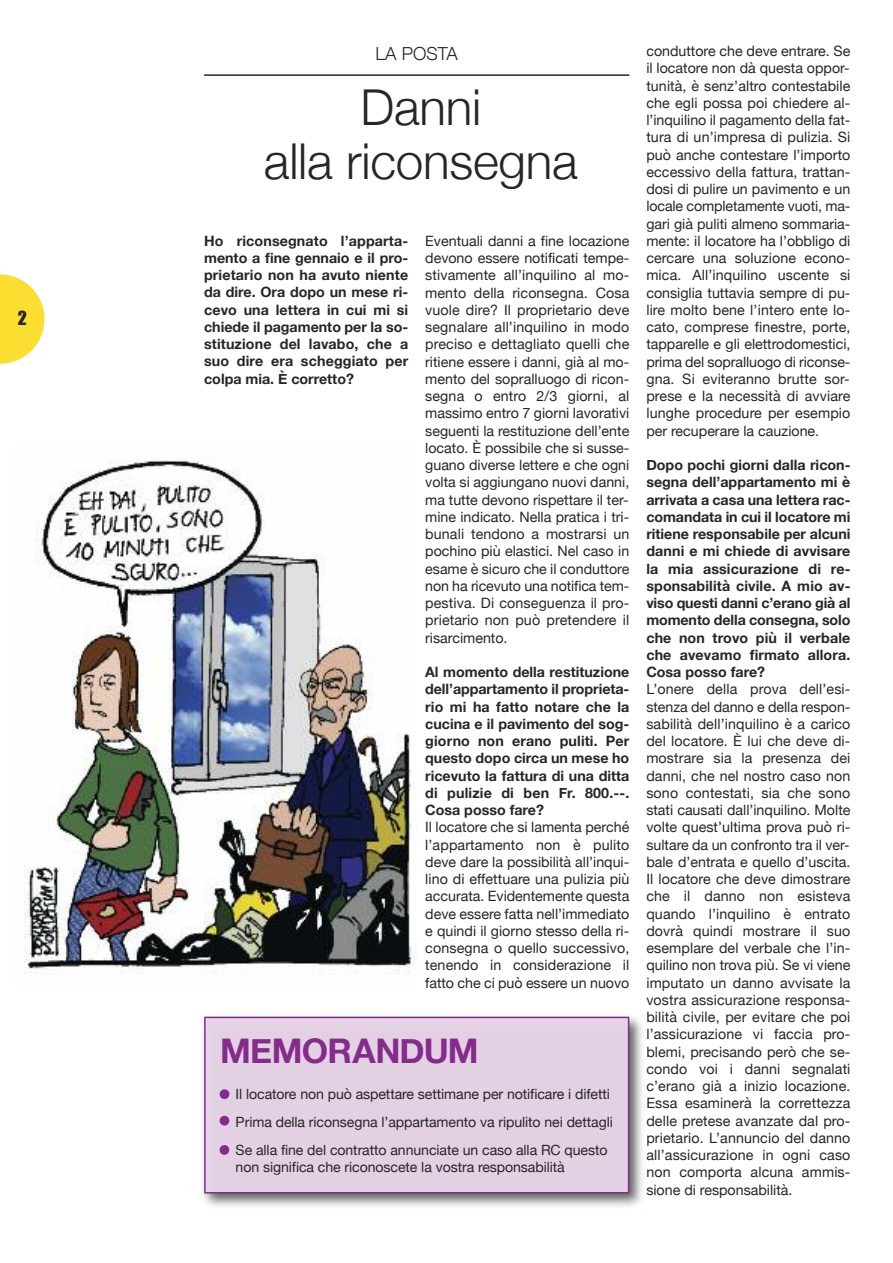
<style>
.page{position:relative;width:893px;height:1263px;background:#fff}
.page>*{position:absolute;margin:0;border:0;box-sizing:border-box;transform-origin:0 0}
.t1{font:300 49.5px/54px "Helvetica Neue";letter-spacing:-.005em;color:#272526;text-align:center}
.t2{font:700 33.9px "Helvetica Neue";letter-spacing:-.025em;color:#852b8b}
.t3{font:300 18px "Helvetica Neue";color:#272526}
.t4{font:18px "Impact";color:#272526}
.t5{font:14.25px/17.2px "Helvetica Neue";letter-spacing:.01em;color:#272526;text-align:justify}
.t6{font:700 14.25px/17.2px "Helvetica Neue";letter-spacing:.01em;color:#272526;text-align:justify}
.t7{font:14.1px/27.8px "Helvetica Neue";letter-spacing:-.005em;color:#272526}
</style>
<div class="page">
<img style="left:24px;top:459px;width:393px;height:515px">
<svg style="left:0;top:275px;width:45px;height:89px"></svg>
<hr style="left:204px;top:74px;width:425px;height:2px;background:#272526">
<img style="left:203px;top:1016px;width:439px;height:191px">
<div style="left:206px;top:1018px;width:422px;height:174px;background:#e7d5e8"></div>
<div style="left:204px;top:1017px;width:425px;height:176px;border:2px solid #852b8b"></div>
<div style="left:220px;top:1089px;width:9px;height:10px;background:#852b8b;border-radius:50%"></div>
<div style="left:220px;top:1116px;width:9px;height:9px;background:#852b8b;border-radius:50%"></div>
<div style="left:220px;top:1145px;width:9px;height:10px;background:#852b8b;border-radius:50%"></div>
<p class="t4" style="left:18px;top:308px;width:11px">2</p>
<p class="t3" style="left:376px;top:43px;width:84px">LA POSTA</p>
<p class="t5" style="left:646px;top:42px;width:206px">conduttore che deve entrare. Se il locatore non dà questa oppor&shy;tunità, è senz’altro contestabile che egli possa poi chiedere al&shy;l’inquilino il pagamento della fat&shy;tura di un’impresa di pulizia. Si può anche contestare l’importo eccessivo della fattura, trattan&shy;dosi di pulire un pavimento e un locale completamente vuoti, ma&shy;gari già puliti almeno sommaria&shy;mente: il locatore ha l’obbligo di cercare una soluzione econo&shy;mica. All’inquilino uscente si consiglia tuttavia sempre di pu&shy;lire molto bene l’intero ente lo&shy;cato, comprese finestre, porte, tapparelle e gli elettrodomestici, prima del sopralluogo di riconse&shy;gna. Si eviteranno brutte sor&shy;prese e la necessità di avviare lunghe procedure per esempio per recuperare la cauzione.</p>
<p class="t6" style="left:646px;top:456px;width:206px">Dopo pochi giorni dalla ricon&shy;segna dell’appartamento mi è arrivata a casa una lettera rac&shy;comandata in cui il locatore mi ritiene responsabile per alcuni danni e mi chiede di avvisare la mia assicurazione di re&shy;sponsabilità civile. A mio av&shy;viso questi danni c’erano già al momento della consegna, solo che non trovo più il verbale che avevamo firmato allora.<br>Cosa posso fare?</p>
<p class="t5" style="left:646px;top:680px;width:206px">L’onere della prova dell’esi&shy;stenza del danno e della respon&shy;sabilità dell’inquilino è a carico del locatore. È lui che deve di&shy;mostrare sia la presenza dei danni, che nel nostro caso non sono contestati, sia che sono stati causati dall’inquilino. Molte volte quest’ultima prova può ri&shy;sultare da un confronto tra il ver&shy;bale d’entrata e quello d’uscita.<br>Il locatore che deve dimostrare che il danno non esisteva quando l’inquilino è entrato dovrà quindi mostrare il suo esemplare del verbale che l’in&shy;quilino non trova più. Se vi viene imputato un danno avvisate la vostra assicurazione responsa&shy;bilità civile, per evitare che poi l’assicurazione vi faccia pro&shy;blemi, precisando però che se&shy;condo voi i danni segnalati c’erano già a inizio locazione.<br>Essa esaminerà la correttezza delle pretese avanzate dal pro&shy;prietario. L’annuncio del danno all’assicurazione in ogni caso non comporta alcuna ammis&shy;sione di responsabilità.</p>
<h1 class="t1" style="left:264px;top:79px;width:315px">Danni<br>alla riconsegna</h1>
<p class="t6" style="left:204px;top:232px;width:206px">Ho riconsegnato l’apparta&shy;mento a fine gennaio e il pro&shy;prietario non ha avuto niente da dire. Ora dopo un mese ri&shy;cevo una lettera in cui mi si chiede il pagamento per la so&shy;stituzione del lavabo, che a suo dire era scheggiato per colpa mia. È corretto?</p>
<p class="t5" style="left:425px;top:232px;width:206px">Eventuali danni a fine locazione devono essere notificati tempe&shy;stivamente all’inquilino al mo&shy;mento della riconsegna. Cosa vuole dire? Il proprietario deve segnalare all’inquilino in modo preciso e dettagliato quelli che ritiene essere i danni, già al mo&shy;mento del sopralluogo di ricon&shy;segna o entro 2/3 giorni, al massimo entro 7 giorni lavorativi seguenti la restituzione dell’ente locato. È possibile che si susse&shy;guano diverse lettere e che ogni volta si aggiungano nuovi danni, ma tutte devono rispettare il ter&shy;mine indicato. Nella pratica i tri&shy;bunali tendono a mostrarsi un pochino più elastici. Nel caso in esame è sicuro che il conduttore non ha ricevuto una notifica tem&shy;pestiva. Di conseguenza il pro&shy;prietario non può pretendere il risarcimento.</p>
<p class="t6" style="left:425px;top:663px;width:206px">Al momento della restituzione dell’appartamento il proprieta&shy;rio mi ha fatto notare che la cucina e il pavimento del sog&shy;giorno non erano puliti. Per questo dopo circa un mese ho ricevuto la fattura di una ditta di pulizie di ben Fr. 800.--.<br>Cosa posso fare?</p>
<p class="t5" style="left:425px;top:818px;width:206px">Il locatore che si lamenta perché l’appartamento non è pulito deve dare la possibilità all’inqui&shy;lino di effettuare una pulizia più accurata. Evidentemente questa deve essere fatta nell’immediato e quindi il giorno stesso della ri&shy;consegna o quello successivo, tenendo in considerazione il fatto che ci può essere un nuovo</p>
<h2 class="t2" style="left:220px;top:1030px;width:260px">MEMORANDUM</h2>
<p class="t7" style="left:236px;top:1080px;width:379px">Il locatore non può aspettare settimane per notificare i difetti<br>Prima della riconsegna l’appartamento va ripulito nei dettagli<br>Se alla fine del contratto annunciate un caso alla RC questo</p>
<p class="t7" style="left:236px;top:1153px;width:331px">non significa che riconoscete la vostra responsabilità</p>
</div>
